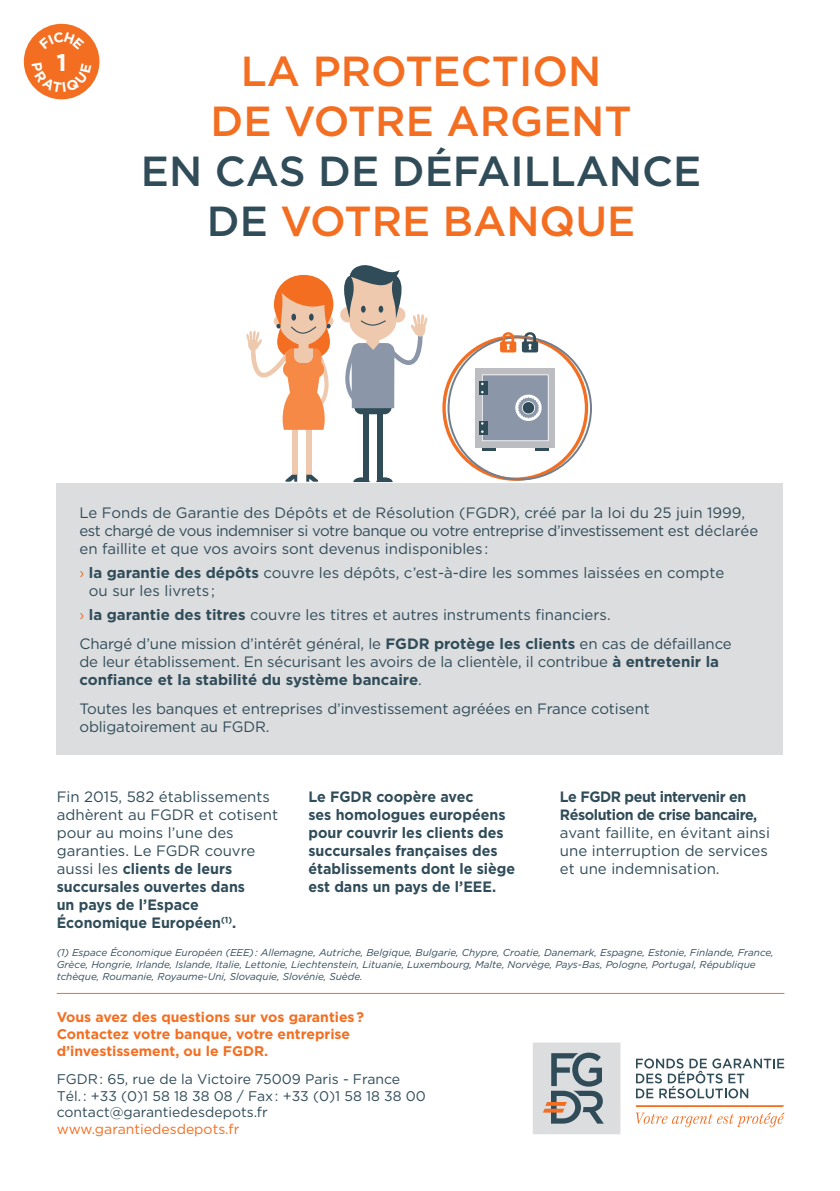
<style>
.page{position:relative;width:840px;height:1191px;background:#fff}
.page>*{position:absolute;margin:0;border:0;box-sizing:border-box;transform-origin:0 0}
.t1{font:500 42px/50px "Gotham HTF";color:#304c59;text-align:center}
.t2{font:500 42px/50px "Gotham HTF";color:#f36e21;text-align:center}
.t3{font:700 24px "Gotham HTF";color:#fff}
.t4{font:15px/18px "Gotham HTF";letter-spacing:-.005em;color:#304c59}
.t5{font:700 15px/18px "Gotham HTF";color:#304c59;scale:.95 1}
.t6{font:700 15px/18px "Gotham HTF";letter-spacing:-.03em;color:#304c59;scale:.95 1}
.t7{font:14px/16.8px "Gotham HTF";color:#304c59}
.t8{font:700 14px/16.8px "Gotham HTF";color:#f36e21}
.t9{font:14px "Gotham HTF";color:#f36e21}
.t10{font:italic 10px/12px "Gotham HTF";color:#304c59}
.s1{color:#f36e21}
.s2{font-weight:700}
</style>
<div class="page">
<div style="left:24px;top:24px;width:75px;height:75px;background:#f36e21;border-radius:50%"></div>
<div style="left:57px;top:483px;width:725px;height:272px;background:#dcdddf"></div>
<hr style="left:57px;top:993px;width:727px;height:1px;background:#f36e21">
<svg style="left:482px;top:447px;width:13px;height:3px"></svg>
<svg style="left:534px;top:447px;width:14px;height:3px"></svg>
<div style="left:475px;top:368px;width:79px;height:79px;background:#bcbdc0"></div>
<div style="left:479px;top:421px;width:9px;height:13px;background:#304c59"></div>
<div style="left:479px;top:381px;width:9px;height:13px;background:#304c59"></div>
<svg style="left:481px;top:374px;width:67px;height:67px;background:#909cab"></svg>
<div style="left:363px;top:411px;width:5px;height:69px;background:#304c59"></div>
<svg style="left:353px;top:477px;width:16px;height:5px"></svg>
<div style="left:377px;top:411px;width:5px;height:69px;background:#304c59"></div>
<svg style="left:376px;top:477px;width:16px;height:5px"></svg>
<div style="left:340px;top:307px;width:15px;height:15px;background:#eec9ae;border-radius:50%"></div>
<div style="left:292px;top:414px;width:5px;height:61px;background:#eec9ae"></div>
<svg style="left:285px;top:475px;width:12px;height:7px"></svg>
<div style="left:306px;top:414px;width:5px;height:61px;background:#eec9ae"></div>
<svg style="left:306px;top:475px;width:12px;height:7px"></svg>
<svg style="left:246px;top:275px;width:87px;height:155px"></svg>
<svg style="left:344px;top:265px;width:83px;height:149px"></svg>
<svg style="left:500px;top:332px;width:38px;height:20px"></svg>
<svg style="left:636px;top:1058px;width:147px;height:40px"></svg>
<svg style="left:533px;top:1042px;width:87px;height:92px;background:#b9bdc0"></svg>
<svg style="left:635px;top:1105px;width:149px;height:22px"></svg>
<svg style="left:32px;top:85px;width:59px;height:7px"></svg>
<h2 class="t3" style="left:57px;top:49px;width:12px">1</h2>
<h1 class="t2" style="left:210px;top:45px;width:422px">LA PROTECTION<br>DE VOTRE ARGENT</h1>
<h1 class="t1" style="left:141px;top:145px;width:561px">EN CAS DE DÉFAILLANCE<br>DE <span class="s1">VOTRE BANQUE</span></h1>
<p class="t4" style="left:79px;top:504px;width:680px">Le Fonds de Garantie des Dépôts et de Résolution (FGDR), créé par la loi du 25 juin 1999, est chargé de vous indemniser si votre banque ou votre entreprise d’investissement est déclarée en faillite et que vos avoirs sont devenus indisponibles :</p>
<p class="t4" style="left:89px;top:563px;width:636px;text-indent:-9px"><span class="s1">›</span> <span class="s2">la garantie des dépôts</span> couvre les dépôts, c’est-à-dire les sommes laissées en compte ou sur les livrets ;</p>
<p class="t4" style="left:79px;top:599px;width:653px;line-height:29.4px"><span class="s1">›</span> <span class="s2">la garantie des titres</span> couvre les titres et autres instruments financiers.<br>Chargé d’une mission d’intérêt général, le <span class="s2">FGDR protège les clients</span> en cas de défaillance</p>
<p class="t4" style="left:79px;top:652px;width:640px">de leur établissement. En sécurisant les avoirs de la clientèle, il contribue <span class="s2">à entretenir la confiance et la stabilité du système bancaire</span>.</p>
<p class="t4" style="left:79px;top:700px;width:571px">Toutes les banques et entreprises d’investissement agréées en France cotisent obligatoirement au FGDR.</p>
<p class="t4" style="left:57px;top:787px;width:223px">Fin 2015, 582 établissements adhèrent au FGDR et cotisent pour au moins l’une des garanties. Le FGDR couvre aussi les <span class="s2">clients de leurs succursales ouvertes dans<br>un pays de l’Espace<br>Économique Européen</span><sup>(1)</sup><span class="s2">.</span></p>
<p class="t5" style="left:308px;top:787px;width:219px">Le FGDR coopère avec<br>ses homologues européens pour couvrir les clients des succursales françaises des établissements dont le siège est dans un pays de l’EEE.</p>
<p class="t6" style="left:559px;top:787px;width:209px">Le FGDR peut intervenir en<br>Résolution de crise bancaire,</p>
<p class="t4" style="left:559px;top:823px;width:211px">avant faillite, en évitant ainsi une interruption de services et une indemnisation.</p>
<p class="t10" style="left:57px;top:947px;width:718px">(1) Espace Économique Européen (EEE) : Allemagne, Autriche, Belgique, Bulgarie, Chypre, Croatie, Danemark, Espagne, Estonie, Finlande, France,<br>Grèce, Hongrie, Irlande, Islande, Italie, Lettonie, Liechtenstein, Lituanie, Luxembourg, Malte, Norvège, Pays-Bas, Pologne, Portugal, République tchèque, Roumanie, Royaume-Uni, Slovaquie, Slovénie, Suède.</p>
<p class="t8" style="left:57px;top:1008px;width:308px">Vous avez des questions sur vos garanties?<br>Contactez votre banque, votre entreprise d’investissement, ou le FGDR.</p>
<p class="t7" style="left:57px;top:1070px;width:370px">FGDR: 65, rue de la Victoire 75009 Paris - France<br>Tél.: +33 (0)1 58 18 38 08 / Fax: +33 (0)1 58 18 38 00 contact@garantiedesdepots.fr</p>
<p class="t9" style="left:57px;top:1121px;width:184px">www.garantiedesdepots.fr</p>
</div>
